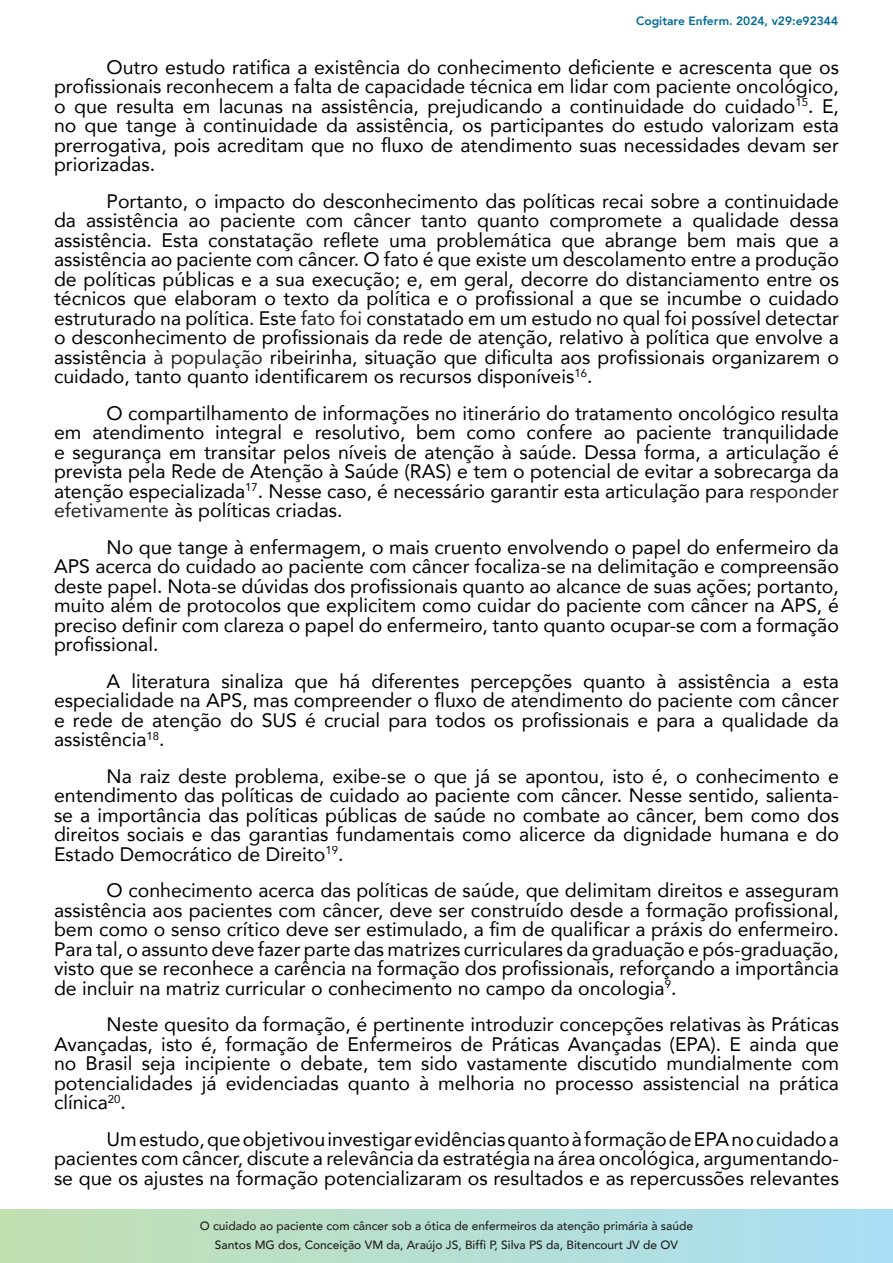
<style>
.page{position:relative;width:893px;height:1263px;background:#fff}
.page>*{position:absolute;margin:0;border:0;box-sizing:border-box;transform-origin:0 0}
.t1{font:19.5px/19.5px "Avenir";color:#000001;text-align:justify}
.t2{font:500 12px/18.6px "Avenir";color:#231f20;text-align:center}
.t3{font:800 12px "Avenir";color:#006c95}
.s1{color:#231f20}
</style>
<div class="page">
<svg style="left:0;top:1209px;width:893px;height:54px;background:#b6dfd2"></svg>
<p class="t3" style="left:636px;top:10px;width:203px">Cogitare Enferm. 2024, v29:e92344</p>
<p class="t1" style="left:54px;top:56px;width:786px;text-indent:52px">Outro estudo ratifica a existência do conhecimento deficiente e acrescenta que os profissionais reconhecem a falta de capacidade técnica em lidar com paciente oncológico, o que resulta em lacunas na assistência, prejudicando a continuidade do cuidado<sup>15</sup>. E, no que tange à continuidade da assistência, os participantes do estudo valorizam esta prerrogativa, pois acreditam que no fluxo de atendimento suas necessidades devam ser priorizadas.</p>
<p class="t1" style="left:54px;top:190px;width:786px;text-indent:52px">Portanto, o impacto do desconhecimento das políticas recai sobre a continuidade da assistência ao paciente com câncer tanto quanto compromete a qualidade dessa assistência. Esta constatação reflete uma problemática que abrange bem mais que a assistência ao paciente com câncer. O fato é que existe um descolamento entre a produção de políticas públicas e a sua execução; e, em geral, decorre do distanciamento entre os técnicos que elaboram o texto da política e o profissional a que se incumbe o cuidado estruturado na política<span class="s1">.</span> Este <span class="s1">fato foi</span> constatado em um estudo no qual foi possível detectar o desconhecimento de profissionais da rede de atenção, relativo à política que envolve a assistência <span class="s1">à população</span> ribeirinha, situação que dificulta aos profissionais organizarem o cuidado, tanto quanto identificarem os recursos disponíveis<sup>16</sup>.</p>
<p class="t1" style="left:54px;top:402px;width:786px;text-indent:52px">O compartilhamento de informações no itinerário do tratamento oncológico resulta em atendimento integral e resolutivo, bem como confere ao paciente tranquilidade e segurança em transitar pelos níveis de atenção à saúde. Dessa forma, a articulação é prevista pela Rede de Atenção à Saúde (RAS) e tem o potencial de evitar a sobrecarga da atenção especializada<sup>17</sup>. Nesse caso, é necessário garantir esta articulação para <span class="s1">responder efetivamente</span> às políticas criadas.</p>
<p class="t1" style="left:54px;top:536px;width:786px;text-indent:52px">No que tange à enfermagem, o mais cruento envolvendo o papel do enfermeiro da APS acerca do cuidado ao paciente com câncer focaliza-se na delimitação e compreensão deste papel. Nota-se dúvidas dos profissionais quanto ao alcance de suas ações; portanto, muito além de protocolos que explicitem como cuidar do paciente com câncer na APS, é preciso definir com clareza o papel do enfermeiro, tanto quanto ocupar-se com a formação profissional.</p>
<p class="t1" style="left:54px;top:670px;width:786px;text-indent:52px">A literatura sinaliza que há diferentes percepções quanto à assistência a esta especialidade na APS, mas compreender o fluxo de atendimento do paciente com câncer e rede de atenção do SUS é crucial para todos os profissionais e para a qualidade da assistência<sup>18</sup>.</p>
<p class="t1" style="left:54px;top:765px;width:786px;text-indent:52px">Na raiz deste problema, exibe-se o que já se apontou, isto é, o conhecimento e entendimento das políticas de cuidado ao paciente com câncer. Nesse sentido, salienta&shy;se a importância das políticas públicas de saúde no combate ao câncer, bem como dos direitos sociais e das garantias fundamentais como alicerce da dignidade humana e do Estado Democrático de Direito<sup>19</sup>.</p>
<p class="t1" style="left:54px;top:880px;width:786px;text-indent:52px">O conhecimento acerca das políticas de saúde, que delimitam direitos e asseguram assistência aos pacientes com câncer, deve ser construído desde a formação profissional, bem como o senso crítico deve ser estimulado, a fim de qualificar a práxis do enfermeiro.<br>Para tal, o assunto deve fazer parte das matrizes curriculares da graduação e pós-graduação, visto que se reconhece a carência na formação dos profissionais, reforçando a importância de incluir na matriz curricular o conhecimento no campo da oncologia<sup>9</sup>.</p>
<p class="t1" style="left:54px;top:1014px;width:786px;text-indent:52px">Neste quesito da formação, é pertinente introduzir concepções relativas às Práticas Avançadas, isto é, formação de Enfermeiros de Práticas Avançadas (EPA). E ainda que no Brasil seja incipiente o debate, tem sido vastamente discutido mundialmente com potencialidades já evidenciadas quanto à melhoria no processo assistencial na prática clínica<sup>20</sup>.</p>
<p class="t1" style="left:54px;top:1128px;width:786px;text-indent:52px">Um estudo, que objetivou investigar evidências quanto à formação de EPA no cuidado a pacientes com câncer, discute a relevância da estratégia na área oncológica, argumentando&shy;se que os ajustes na formação potencializaram os resultados e as repercussões relevantes</p>
<p class="t2" style="left:200px;top:1216px;width:495px">O cuidado ao paciente com câncer sob a ótica de enfermeiros da atenção primária à saúde<br>Santos MG dos, Conceição VM da, Araújo JS, Biffi P, Silva PS da, Bitencourt JV de OV</p>
</div>
